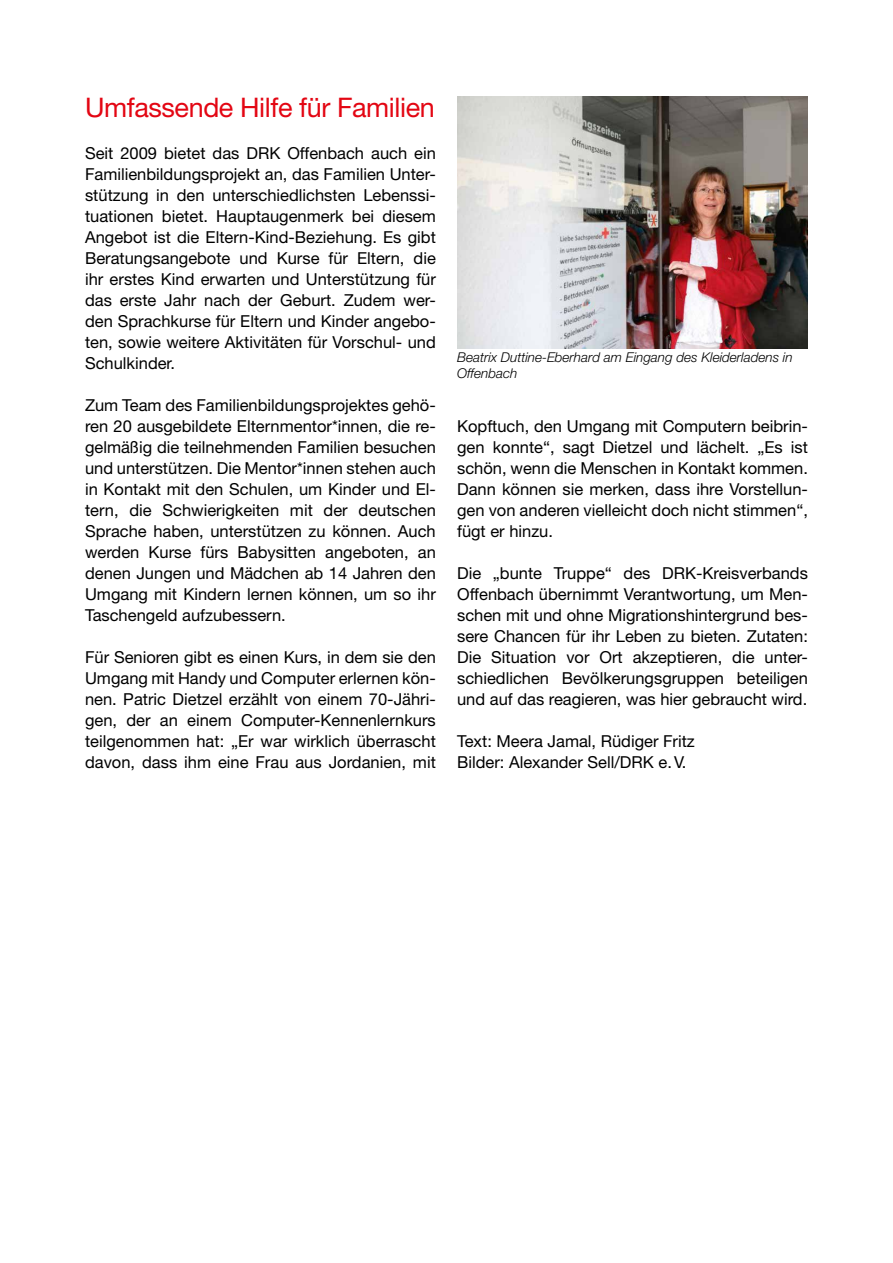
<style>
.page{position:relative;width:893px;height:1263px;background:#fff}
.page>*{position:absolute;margin:0;border:0;box-sizing:border-box;transform-origin:0 0}
.t1{font:27px "Helvetica Neue LT Pro";letter-spacing:-.015em;color:#e30613}
.t2{font:16.5px/21px "Helvetica Neue LT Pro";color:#000;text-align:justify}
.t3{font:italic 300 13.5px/16.5px "Helvetica Neue LT Pro";color:#000}
</style>
<div class="page">
<img style="left:457px;top:96px;width:351px;height:252px">
<h1 class="t1" style="left:85px;top:91px;width:351px">Umfassende Hilfe für Familien</h1>
<p class="t2" style="left:85px;top:142px;width:352px">Seit 2009 bietet das DRK Offenbach auch ein Familienbildungsprojekt an, das Familien Unter&shy;stützung in den unterschiedlichsten Lebenssi&shy;tuationen bietet. Hauptaugenmerk bei diesem Angebot ist die Eltern-Kind-Beziehung. Es gibt Beratungsangebote und Kurse für Eltern, die ihr erstes Kind erwarten und Unterstützung für das erste Jahr nach der Geburt. Zudem wer&shy;den Sprachkurse für Eltern und Kinder angebo&shy;ten, sowie weitere Aktivitäten für Vorschul- und Schulkinder.</p>
<p class="t2" style="left:85px;top:394px;width:352px">Zum Team des Familienbildungsprojektes gehö&shy;ren 20 ausgebildete Elternmentor*innen, die re&shy;gelmäßig die teilnehmenden Familien besuchen und unterstützen. Die Mentor*innen stehen auch in Kontakt mit den Schulen, um Kinder und El&shy;tern, die Schwierigkeiten mit der deutschen Sprache haben, unterstützen zu können. Auch werden Kurse fürs Babysitten angeboten, an denen Jungen und Mädchen ab 14 Jahren den Umgang mit Kindern lernen können, um so ihr Taschengeld aufzubessern.</p>
<p class="t2" style="left:85px;top:646px;width:352px">Für Senioren gibt es einen Kurs, in dem sie den Umgang mit Handy und Computer erlernen kön&shy;nen. Patric Dietzel erzählt von einem 70-Jähri&shy;gen, der an einem Computer-Kennenlernkurs teilgenommen hat: „Er war wirklich überrascht davon, dass ihm eine Frau aus Jordanien, mit</p>
<p class="t3" style="left:457px;top:349px;width:337px">Beatrix Duttine-Eberhard am Eingang des Kleiderladens in<br>Offenbach</p>
<p class="t2" style="left:457px;top:415px;width:352px">Kopftuch, den Umgang mit Computern beibrin&shy;gen konnte“, sagt Dietzel und lächelt. „Es ist schön, wenn die Menschen in Kontakt kommen.<br>Dann können sie merken, dass ihre Vorstellun&shy;gen von anderen vielleicht doch nicht stimmen“, fügt er hinzu.</p>
<p class="t2" style="left:457px;top:562px;width:352px">Die „bunte Truppe“ des DRK-Kreisverbands Offenbach übernimmt Verantwortung, um Men&shy;schen mit und ohne Migrationshintergrund bes&shy;sere Chancen für ihr Leben zu bieten. Zutaten:<br>Die Situation vor Ort akzeptieren, die unter&shy;schiedlichen Bevölkerungsgruppen beteiligen und auf das reagieren, was hier gebraucht wird.</p>
<p class="t2" style="left:457px;top:730px;width:239px">Text: Meera Jamal, Rüdiger Fritz<br>Bilder: Alexander Sell/DRK e.V.</p>
</div>
